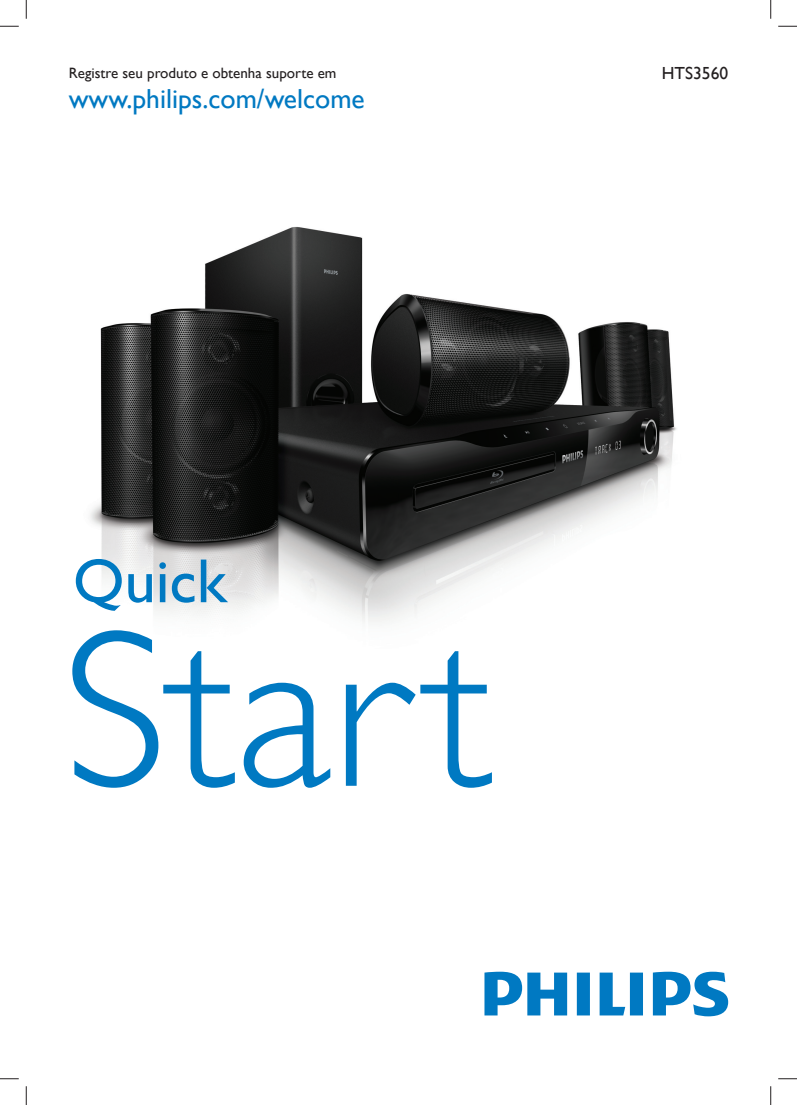
<style>
.page{position:relative;width:797px;height:1105px;background:#fff}
.page>*{position:absolute;margin:0;border:0;box-sizing:border-box;transform-origin:0 0}
.t1{font:225px "Gill Sans Alt One WGL Light";color:#0079c2}
.t2{font:62.5px "Gill Sans Alt One WGL";color:#0079c2}
.t3{font:27.5px "Gill Sans Alt One WGL";color:#0079c2}
.t4{font:17.5px "Gill Sans Alt One WGL";color:#231f20}
.t5{font:15px "Gill Sans Alt One WGL";color:#231f20}
</style>
<div class="page">
<svg style="left:484px;top:972px;width:244px;height:44px"></svg>
<img style="left:90px;top:226px;width:587px;height:396px">
<svg style="left:0;top:25px;width:19px;height:2px"></svg>
<svg style="left:778px;top:25px;width:19px;height:2px"></svg>
<svg style="left:0;top:1078px;width:19px;height:1px"></svg>
<svg style="left:778px;top:1078px;width:19px;height:1px"></svg>
<svg style="left:25px;top:0;width:2px;height:19px"></svg>
<svg style="left:25px;top:1086px;width:2px;height:19px"></svg>
<svg style="left:770px;top:0;width:1px;height:19px"></svg>
<svg style="left:770px;top:1086px;width:1px;height:19px"></svg>
<p class="t5" style="left:69px;top:64px;width:269px">Registre seu produto e obtenha suporte em</p>
<h3 class="t3" style="left:69px;top:82px;width:297px">www.philips.com/welcome</h3>
<p class="t4" style="left:661px;top:63px;width:68px">HTS3560</p>
<h2 class="t2" style="left:73px;top:544px;width:155px">Quick</h2>
<h1 class="t1" style="left:62px;top:583px;width:432px">Start</h1>
</div>
